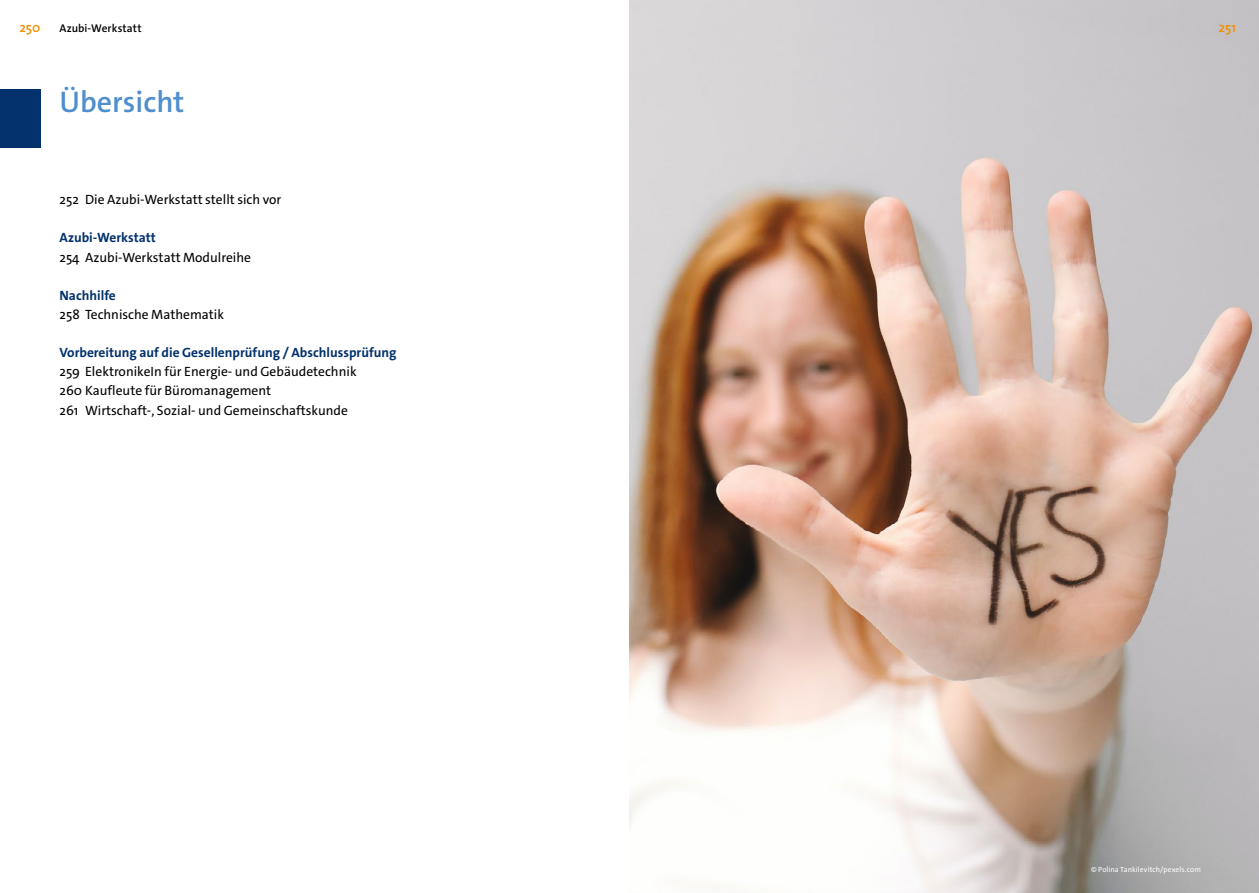
<style>
.page{position:relative;width:1259px;height:893px;background:#fff}
.page>*{position:absolute;margin:0;border:0;box-sizing:border-box;transform-origin:0 0}
.t1{font:600 30px "The Sans C4 s";color:#4f8fcd}
.t2{font:13.5px/19.2px "The Sans C4 s";color:#000}
.t3{font:700 13.5px "The Sans B W7";color:#03326c}
.t4{font:600 13.5px "The Sans C4 s";color:#f28e00}
.t5{font:600 11.25px "The Sans C4 s";letter-spacing:.01em;color:#000}
.t6{font:7.5px "The Sans C4 s";letter-spacing:.015em;color:#fff}
</style>
<div class="page">
<div style="left:0;top:89px;width:40px;height:58px;background:#03326c"></div>
<img style="left:629px;top:0;width:630px;height:893px">
<p class="t5" style="left:60px;top:21px;width:84px">Azubi-Werkstatt</p>
<p class="t4" style="left:19px;top:19px;width:22px">250</p>
<p class="t4" style="left:1218px;top:19px;width:19px">251</p>
<h1 class="t1" style="left:60px;top:82px;width:126px">Übersicht</h1>
<p class="t2" style="left:60px;top:190px;width:223px">252 Die Azubi-Werkstatt stellt sich vor</p>
<p class="t3" style="left:60px;top:229px;width:98px">Azubi-Werkstatt</p>
<p class="t2" style="left:60px;top:247px;width:193px">254 Azubi-Werkstatt Modulreihe</p>
<p class="t3" style="left:60px;top:287px;width:58px">Nachhilfe</p>
<p class="t2" style="left:60px;top:305px;width:166px">258 Technische Mathematik</p>
<p class="t3" style="left:60px;top:344px;width:339px">Vorbereitung auf die Gesellenprüfung / Abschlussprüfung</p>
<p class="t2" style="left:60px;top:362px;width:299px">259 ElektronikeIn für Energie- und Gebäudetechnik<br>260 Kaufleute für Büromanagement<br>261 Wirtschaft-, Sozial- und Gemeinschaftskunde</p>
<p class="t6" style="left:1091px;top:864px;width:111px">© Polina Tankilevitch/pexels.com</p>
</div>
